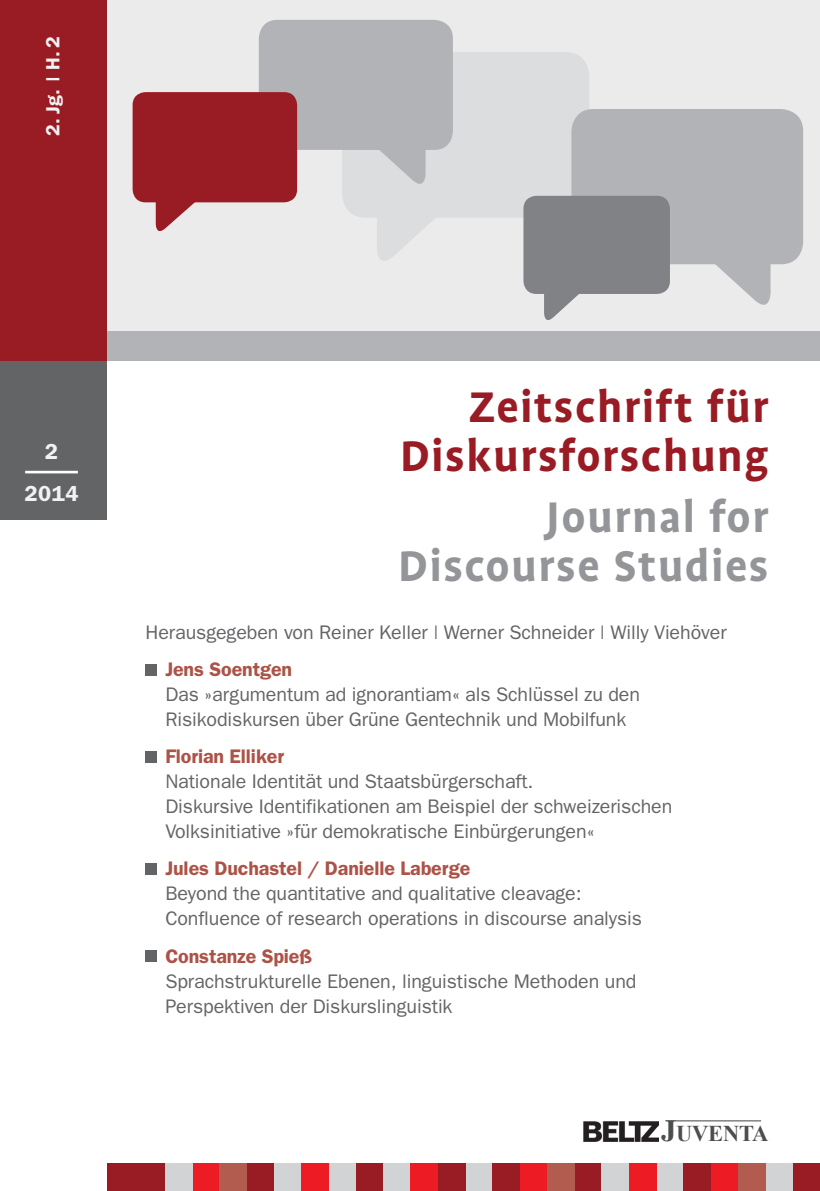
<style>
.page{position:relative;width:820px;height:1191px;background:#fff}
.page>*{position:absolute;margin:0;border:0;box-sizing:border-box;transform-origin:0 0}
.t1{font:700 49px/49px "Profile OT";letter-spacing:.03em;color:#991b24;text-align:right}
.t2{font:700 49px/49px "Profile OT";letter-spacing:.03em;color:#939598;text-align:right}
.t3{font:700 22.57px "Times New Roman";letter-spacing:-.01em;color:#4c4d4f}
.t4{font:600 21.88px/42px "Franklin Gothic";color:#f1f2f2;text-align:center}
.t5{font:19.6px/25px "Franklin Gothic";letter-spacing:-.005em;color:#636466}
.t6{font:600 19.6px "Franklin Gothic";letter-spacing:-.005em;color:#ad5246}
.t7{font:600 19.25px "Franklin Gothic";color:#f1f2f2}
.s1{font-size:30.45px}
</style>
<div class="page">
<div style="left:107px;top:0;width:713px;height:360px;background:#ebebec"></div>
<div style="left:0;top:360px;width:107px;height:160px;background:#636466"></div>
<div style="left:107px;top:331px;width:713px;height:29px;background:#b1b3b6"></div>
<div style="left:0;top:0;width:107px;height:360px;background:#991b24"></div>
<div style="left:107px;top:1163px;width:58px;height:28px;background:#991b24"></div>
<div style="left:793px;top:1163px;width:27px;height:28px;background:#991b24"></div>
<div style="left:247px;top:1163px;width:27px;height:28px;background:#991b24"></div>
<div style="left:765px;top:1163px;width:28px;height:28px;background:#d1d3d4"></div>
<div style="left:329px;top:1163px;width:27px;height:28px;background:#d1d3d4"></div>
<div style="left:192px;top:1163px;width:28px;height:28px;background:#ed1c24"></div>
<div style="left:711px;top:1163px;width:27px;height:28px;background:#ed1c24"></div>
<div style="left:274px;top:1163px;width:28px;height:28px;background:#d1d3d4"></div>
<div style="left:356px;top:1163px;width:27px;height:28px;background:#991b24"></div>
<div style="left:383px;top:1163px;width:28px;height:28px;background:#d1d3d4"></div>
<div style="left:165px;top:1163px;width:27px;height:28px;background:#d1d3d4"></div>
<div style="left:220px;top:1163px;width:27px;height:28px;background:#b15c4e"></div>
<div style="left:738px;top:1163px;width:27px;height:28px;background:#b15c4e"></div>
<div style="left:302px;top:1163px;width:27px;height:28px;background:#ed1c24"></div>
<div style="left:574px;top:1163px;width:28px;height:28px;background:#991b24"></div>
<div style="left:656px;top:1163px;width:28px;height:28px;background:#d1d3d4"></div>
<div style="left:465px;top:1163px;width:28px;height:28px;background:#d1d3d4"></div>
<div style="left:520px;top:1163px;width:27px;height:28px;background:#ed1c24"></div>
<div style="left:411px;top:1163px;width:27px;height:28px;background:#ed1c24"></div>
<div style="left:602px;top:1163px;width:27px;height:28px;background:#d1d3d4"></div>
<div style="left:684px;top:1163px;width:27px;height:28px;background:#991b24"></div>
<div style="left:493px;top:1163px;width:27px;height:28px;background:#991b24"></div>
<div style="left:547px;top:1163px;width:27px;height:28px;background:#b15c4e"></div>
<div style="left:629px;top:1163px;width:27px;height:28px;background:#ed1c24"></div>
<div style="left:438px;top:1163px;width:27px;height:28px;background:#991b24"></div>
<div style="left:342px;top:52px;width:247px;height:166px;background:#dcddde;border-radius:24px"></div>
<svg style="left:377px;top:218px;width:58px;height:43px"></svg>
<div style="left:259px;top:20px;width:194px;height:130px;background:#b1b3b6;border-radius:19px"></div>
<svg style="left:380px;top:150px;width:46px;height:34px"></svg>
<div style="left:571px;top:109px;width:232px;height:155px;background:#b1b3b6;border-radius:22px"></div>
<svg style="left:713px;top:264px;width:58px;height:41px"></svg>
<div style="left:523px;top:196px;width:147px;height:98px;background:#808285;border-radius:13px"></div>
<svg style="left:544px;top:294px;width:35px;height:26px"></svg>
<div style="left:133px;top:92px;width:164px;height:110px;background:#991b24;border-radius:13px"></div>
<svg style="left:156px;top:202px;width:41px;height:29px"></svg>
<hr style="left:666px;top:1120px;width:95px;height:1px;background:#4c4d4f">
<div style="left:146px;top:664px;width:11px;height:11px;background:#636466"></div>
<div style="left:146px;top:751px;width:11px;height:11px;background:#636466"></div>
<div style="left:146px;top:863px;width:11px;height:11px;background:#636466"></div>
<div style="left:146px;top:950px;width:11px;height:12px;background:#636466"></div>
<hr style="left:25px;top:471px;width:53px;height:2px;background:#fff">
<img style="left:584px;top:1121px;width:75px;height:20px">
<p class="t7" style="left:41px;top:136px;width:101px;rotate:-90deg">2. Jg. | H. 2</p>
<p class="t4" style="left:24px;top:429px;width:56px">2<br>2014</p>
<h1 class="t1" style="left:400px;top:384px;width:370px">Zeitschrift für<br>Diskursforschung</h1>
<h1 class="t2" style="left:398px;top:495px;width:372px">Journal for<br>Discourse Studies</h1>
<p class="t5" style="left:146px;top:619px;width:583px">Herausgegeben von Reiner Keller | Werner Schneider | Willy Viehöver</p>
<p class="t6" style="left:165px;top:657px;width:128px">Jens Soentgen</p>
<p class="t5" style="left:165px;top:681px;width:476px">Das »argumentum ad ignorantiam« als Schlüssel zu den<br>Risikodiskursen über Grüne Gentechnik und Mobilfunk</p>
<p class="t6" style="left:165px;top:745px;width:120px">Florian Elliker</p>
<p class="t5" style="left:165px;top:768px;width:509px">Nationale Identität und Staatsbürgerschaft.<br>Diskursive Identifikationen am Beispiel der schweizerischen<br>Volksinitiative »für demokratische Einbürgerungen«</p>
<p class="t6" style="left:165px;top:857px;width:307px">Jules Duchastel / Danielle Laberge</p>
<p class="t5" style="left:165px;top:881px;width:478px">Beyond the quantitative and qualitative cleavage:<br>Confluence of research operations in discourse analysis</p>
<p class="t6" style="left:165px;top:944px;width:149px">Constanze Spieß</p>
<p class="t5" style="left:165px;top:968px;width:473px">Sprachstrukturelle Ebenen, linguistische Methoden und<br>Perspektiven der Diskurslinguistik</p>
<p class="t3" style="left:661px;top:1117px;width:109px"><span class="s1">J</span>UVENTA</p>
</div>
